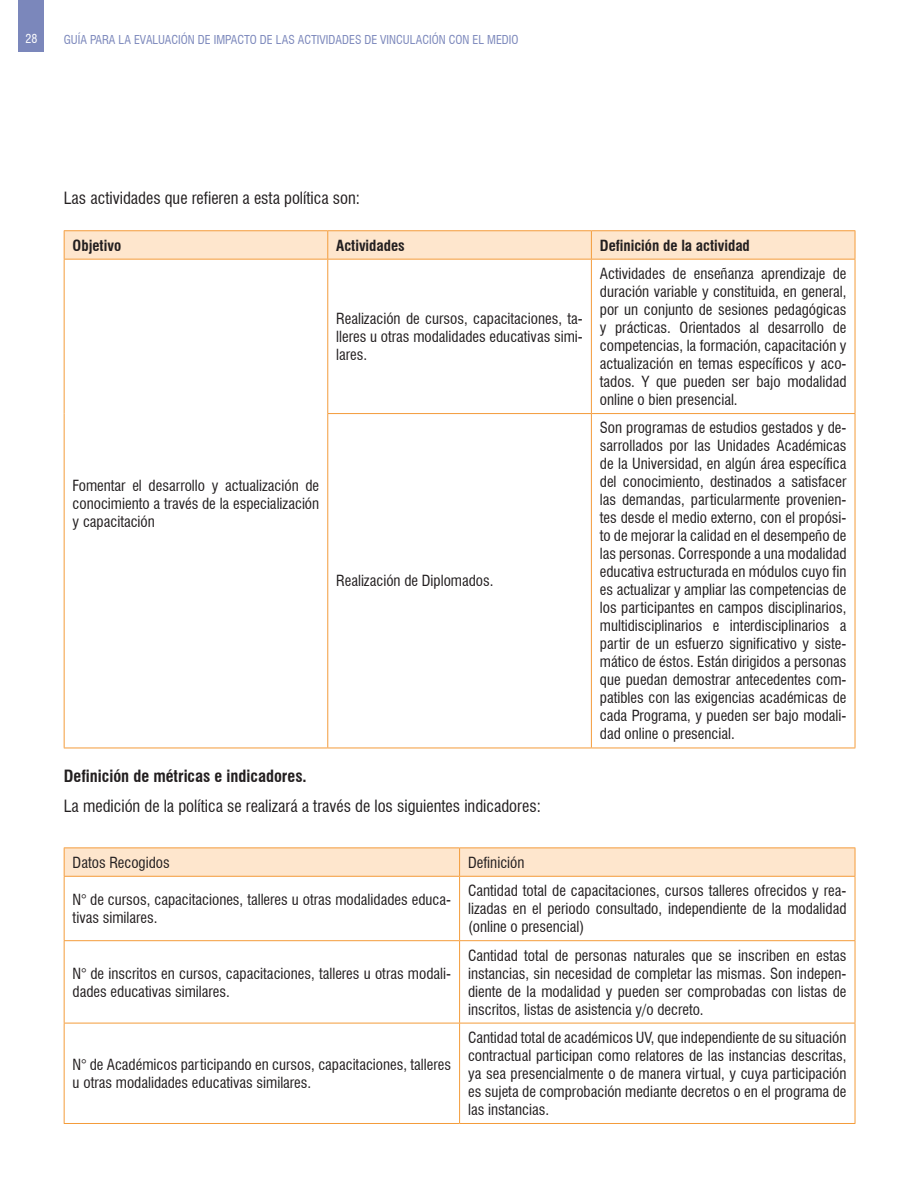
<style>
.page{position:relative;width:918px;height:1188px;background:#fff}
.page>*{position:absolute;margin:0;border:0;box-sizing:border-box;transform-origin:0 0}
.txt_largo{font:condensed 16.5px "Swiss 721 BT";color:#231f20}
.txt_largo-2{font:700 condensed 16.5px "Swiss 721 BT";color:#231f20}
.txt_tablas{font:condensed 15px/18px "Swiss 721 BT";color:#231f20;text-align:justify}
.txt_tablas-2{font:700 condensed 15px "Swiss 721 BT";color:#231f20}
.t1{font:condensed 12px "Swiss 721 BT";color:#7b87bb}
.t2{font:condensed 12px "Swiss 721 BT";color:#fff}
</style>
<div class="page">
<div style="left:19px;top:0;width:25px;height:51px;background:#7b87bb"></div>
<hr style="left:327px;top:260px;width:1px;height:153px;background:#f49c3b">
<hr style="left:591px;top:260px;width:1px;height:153px;background:#f49c3b">
<hr style="left:327px;top:413px;width:264px;height:1px;background:#f49c3b">
<hr style="left:327px;top:414px;width:1px;height:334px;background:#f49c3b">
<hr style="left:591px;top:413px;width:264px;height:1px;background:#f49c3b">
<hr style="left:591px;top:414px;width:1px;height:334px;background:#f49c3b">
<hr style="left:64px;top:260px;width:1px;height:154px;background:#f49c3b">
<hr style="left:855px;top:260px;width:1px;height:153px;background:#f49c3b">
<hr style="left:64px;top:414px;width:1px;height:334px;background:#f49c3b">
<hr style="left:855px;top:414px;width:1px;height:334px;background:#f49c3b">
<hr style="left:64px;top:748px;width:264px;height:1px;background:#f49c3b">
<hr style="left:328px;top:748px;width:263px;height:1px;background:#f49c3b">
<hr style="left:591px;top:748px;width:264px;height:1px;background:#f49c3b">
<hr style="left:64px;top:230px;width:264px;height:1px;background:#f49c3b">
<hr style="left:328px;top:230px;width:263px;height:1px;background:#f49c3b">
<hr style="left:591px;top:230px;width:264px;height:1px;background:#f49c3b">
<svg style="left:64px;top:231px;width:792px;height:28px;background:#fde4c9"></svg>
<hr style="left:64px;top:259px;width:264px;height:1px;background:#f49c3b">
<hr style="left:328px;top:259px;width:263px;height:1px;background:#f49c3b">
<hr style="left:591px;top:259px;width:264px;height:1px;background:#f49c3b">
<hr style="left:459px;top:877px;width:1px;height:63px;background:#f49c3b">
<hr style="left:64px;top:940px;width:396px;height:1px;background:#f49c3b">
<hr style="left:460px;top:940px;width:395px;height:1px;background:#f49c3b">
<hr style="left:459px;top:941px;width:1px;height:82px;background:#f49c3b">
<hr style="left:64px;top:1023px;width:396px;height:1px;background:#f49c3b">
<hr style="left:460px;top:1023px;width:395px;height:1px;background:#f49c3b">
<hr style="left:459px;top:1023px;width:1px;height:100px;background:#f49c3b">
<hr style="left:64px;top:1123px;width:396px;height:1px;background:#f49c3b">
<hr style="left:460px;top:1123px;width:395px;height:1px;background:#f49c3b">
<svg style="left:64px;top:848px;width:792px;height:28px;background:#fde4c9"></svg>
<hr style="left:64px;top:876px;width:396px;height:1px;background:#f49c3b">
<hr style="left:64px;top:877px;width:1px;height:63px;background:#f49c3b">
<hr style="left:460px;top:876px;width:395px;height:1px;background:#f49c3b">
<hr style="left:855px;top:877px;width:1px;height:63px;background:#f49c3b">
<hr style="left:64px;top:941px;width:1px;height:82px;background:#f49c3b">
<hr style="left:855px;top:941px;width:1px;height:82px;background:#f49c3b">
<hr style="left:64px;top:1023px;width:1px;height:100px;background:#f49c3b">
<hr style="left:855px;top:1023px;width:1px;height:100px;background:#f49c3b">
<p class="t2" style="left:26px;top:32px;width:13px">28</p>
<p class="t1" style="left:64px;top:33px;width:456px">GUÍA PARA LA EVALUACIÓN DE IMPACTO DE LAS ACTIVIDADES DE VINCULACIÓN CON EL MEDIO</p>
<p class="txt_largo" style="left:64px;top:188px;width:298px">Las actividades que refieren a esta política son:</p>
<p class="txt_tablas-2" style="left:73px;top:236px;width:50px">Objetivo</p>
<p class="txt_tablas-2" style="left:336px;top:236px;width:70px">Actividades</p>
<p class="txt_tablas-2" style="left:600px;top:236px;width:152px">Definición de la actividad</p>
<p class="txt_tablas" style="left:336px;top:310px;width:248px">Realización de cursos, capacitaciones, ta&shy;lleres u otras modalidades educativas simi&shy;lares.</p>
<p class="txt_tablas" style="left:73px;top:477px;width:248px">Fomentar el desarrollo y actualización de conocimiento a través de la especialización y capacitación</p>
<p class="txt_tablas" style="left:336px;top:572px;width:159px">Realización de Diplomados.</p>
<p class="txt_largo-2" style="left:64px;top:767px;width:244px">Definición de métricas e indicadores.</p>
<p class="txt_largo" style="left:64px;top:796px;width:479px">La medición de la política se realizará a través de los siguientes indicadores:</p>
<p class="txt_tablas" style="left:600px;top:265px;width:248px">Actividades de enseñanza aprendizaje de duración variable y constituida, en general, por un conjunto de sesiones pedagógicas y prácticas. Orientados al desarrollo de competencias, la formación, capacitación y actualización en temas específicos y aco&shy;tados. Y que pueden ser bajo modalidad online o bien presencial.</p>
<p class="txt_tablas" style="left:600px;top:419px;width:248px">Son programas de estudios gestados y de&shy;sarrollados por las Unidades Académicas de la Universidad, en algún área específica del conocimiento, destinados a satisfacer las demandas, particularmente provenien&shy;tes desde el medio externo, con el propósi&shy;to de mejorar la calidad en el desempeño de las personas. Corresponde a una modalidad educativa estructurada en módulos cuyo fin es actualizar y ampliar las competencias de los participantes en campos disciplinarios, multidisciplinarios e interdisciplinarios a partir de un esfuerzo significativo y siste&shy;mático de éstos. Están dirigidos a personas que puedan demostrar antecedentes com&shy;patibles con las exigencias académicas de cada Programa, y pueden ser bajo modali&shy;dad online o presencial.</p>
<p class="txt_tablas" style="left:73px;top:853px;width:99px">Datos Recogidos</p>
<p class="txt_tablas" style="left:468px;top:853px;width:58px">Definición</p>
<p class="txt_tablas" style="left:73px;top:891px;width:380px">N° de cursos, capacitaciones, talleres u otras modalidades educa&shy;tivas similares.</p>
<p class="txt_tablas" style="left:468px;top:882px;width:380px">Cantidad total de capacitaciones, cursos talleres ofrecidos y rea&shy;lizadas en el periodo consultado, independiente de la modalidad (online o presencial)</p>
<p class="txt_tablas" style="left:73px;top:964px;width:380px">N° de inscritos en cursos, capacitaciones, talleres u otras modali&shy;dades educativas similares.</p>
<p class="txt_tablas" style="left:468px;top:946px;width:380px">Cantidad total de personas naturales que se inscriben en estas instancias, sin necesidad de completar las mismas. Son indepen&shy;diente de la modalidad y pueden ser comprobadas con listas de inscritos, listas de asistencia y/o decreto.</p>
<p class="txt_tablas" style="left:73px;top:1056px;width:380px">N° de Académicos participando en cursos, capacitaciones, talleres u otras modalidades educativas similares.</p>
<p class="txt_tablas" style="left:468px;top:1029px;width:380px">Cantidad total de académicos UV, que independiente de su situación contractual participan como relatores de las instancias descritas, ya sea presencialmente o de manera virtual, y cuya participación es sujeta de comprobación mediante decretos o en el programa de las instancias.</p>
</div>
